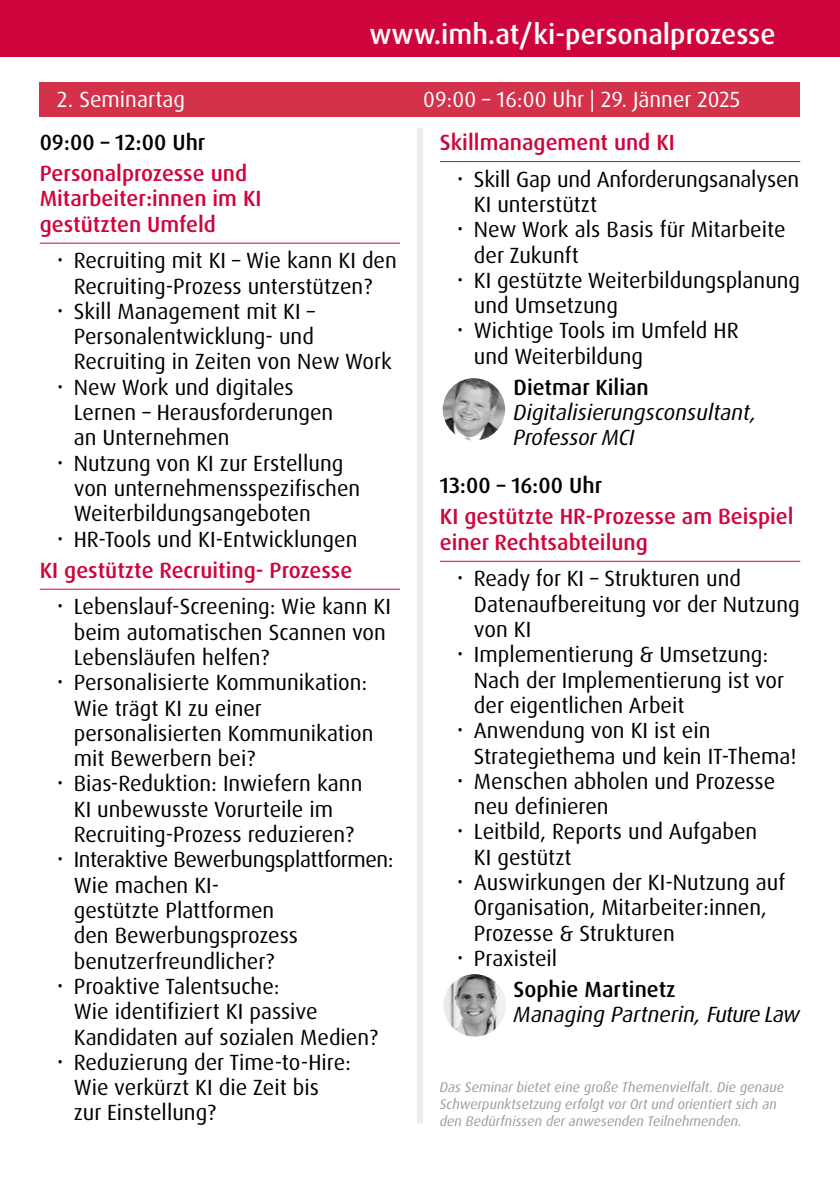
<style>
.page{position:relative;width:840px;height:1191px;background:#fff}
.page>*{position:absolute;margin:0;border:0;box-sizing:border-box;transform-origin:0 0}
.t1{font:500 28px "Dax Pro";color:#fff}
.t2{font:22px/25.4px "Dax Pro";color:#000}
.t3{font:500 22px/25.2px "Dax Pro";color:#d0043c}
.t4{font:italic 22px/25.4px "Dax Pro";color:#000}
.t5{font:500 22px "Dax Pro";color:#000}
.t6{font:22px "Dax Pro";color:#fff}
.t7{font:italic 14px/16.8px "Dax Pro";color:#9d9d9c}
</style>
<div class="page">
<div style="left:0;top:0;width:839px;height:57px;background:#d0043c"></div>
<div style="left:40px;top:82px;width:759px;height:34px;background:#d4314a"></div>
<hr style="left:40px;top:243px;width:360px;height:1px;background:#d0043c">
<hr style="left:40px;top:589px;width:360px;height:1px;background:#d0043c">
<hr style="left:439px;top:161px;width:360px;height:1px;background:#d0043c">
<hr style="left:439px;top:561px;width:360px;height:1px;background:#d0043c">
<img style="left:442px;top:378px;width:63px;height:62px;border-radius:31px">
<img style="left:443px;top:974px;width:62px;height:62px;border-radius:31px">
<div style="left:417px;top:128px;width:6px;height:995px;background:#ededed"></div>
<p class="t1" style="left:369px;top:16px;width:407px">www.imh.at/ki-personalprozesse</p>
<p class="t6" style="left:57px;top:85px;width:130px">2. Seminartag</p>
<p class="t6" style="left:423px;top:85px;width:318px">09:00 – 16:00 Uhr | 29. Jänner 2025</p>
<p class="t5" style="left:40px;top:128px;width:167px">09:00 – 12:00 Uhr</p>
<p class="t3" style="left:40px;top:161px;width:223px">Personalprozesse und<br>Mitarbeiter:innen im KI gestützten Umfeld</p>
<p class="t2" style="left:74px;top:248px;width:324px">Recruiting mit KI – Wie kann KI den<br>Recruiting-Prozess unterstützen?<br>Skill Management mit KI –<br>Personalentwicklung- und<br>Recruiting in Zeiten von New Work<br>New Work und digitales<br>Lernen – Herausforderungen<br>an Unternehmen<br>Nutzung von KI zur Erstellung<br>von unternehmensspezifischen<br>Weiterbildungsangeboten<br>HR-Tools und KI-Entwicklungen</p>
<p class="t3" style="left:40px;top:557px;width:314px">KI gestützte Recruiting- Prozesse</p>
<p class="t2" style="left:74px;top:594px;width:321px">Lebenslauf-Screening: Wie kann KI beim automatischen Scannen von<br>Lebensläufen helfen?<br>Personalisierte Kommunikation:<br>Wie trägt KI zu einer personalisierten Kommunikation mit Bewerbern bei?<br>Bias-Reduktion: Inwiefern kann<br>KI unbewusste Vorurteile im<br>Recruiting-Prozess reduzieren?<br>Interaktive Bewerbungsplattformen:<br>Wie machen KI-<br>gestützte Plattformen<br>den Bewerbungsprozess benutzerfreundlicher?<br>Proaktive Talentsuche:<br>Wie identifiziert KI passive<br>Kandidaten auf sozialen Medien?<br>Reduzierung der Time-to-Hire:<br>Wie verkürzt KI die Zeit bis<br>zur Einstellung?</p>
<p class="t3" style="left:439px;top:130px;width:236px">Skillmanagement und KI</p>
<p class="t2" style="left:473px;top:166px;width:327px">Skill Gap und Anforderungsanalysen<br>KI unterstützt<br>New Work als Basis für Mitarbeite der Zukunft<br>KI gestützte Weiterbildungsplanung und Umsetzung<br>Wichtige Tools im Umfeld HR<br>und Weiterbildung</p>
<p class="t5" style="left:513px;top:373px;width:137px">Dietmar Kilian</p>
<p class="t4" style="left:513px;top:400px;width:244px">Digitalisierungsconsultant,<br>Professor MCI</p>
<p class="t5" style="left:439px;top:471px;width:164px">13:00 – 16:00 Uhr</p>
<p class="t3" style="left:439px;top:504px;width:355px">KI gestützte HR-Prozesse am Beispiel einer Rechtsabteilung</p>
<p class="t2" style="left:473px;top:566px;width:327px">Ready for KI – Strukturen und<br>Datenaufbereitung vor der Nutzung von KI<br>Implementierung &amp; Umsetzung:<br>Nach der Implementierung ist vor der eigentlichen Arbeit<br>Anwendung von KI ist ein<br>Strategiethema und kein IT-Thema!<br>Menschen abholen und Prozesse neu definieren<br>Leitbild, Reports und Aufgaben<br>KI gestützt<br>Auswirkungen der KI-Nutzung auf<br>Organisation, Mitarbeiter:innen,<br>Prozesse &amp; Strukturen<br>Praxisteil</p>
<p class="t5" style="left:513px;top:975px;width:163px">Sophie Martinetz</p>
<p class="t4" style="left:513px;top:1002px;width:288px">Managing Partnerin, Future Law</p>
<p class="t7" style="left:439px;top:1078px;width:345px">Das Seminar bietet eine große Themenvielfalt. Die genaue<br>Schwerpunktsetzung erfolgt vor Ort und orientiert sich an den Bedürfnissen der anwesenden Teilnehmenden.</p>
</div>
